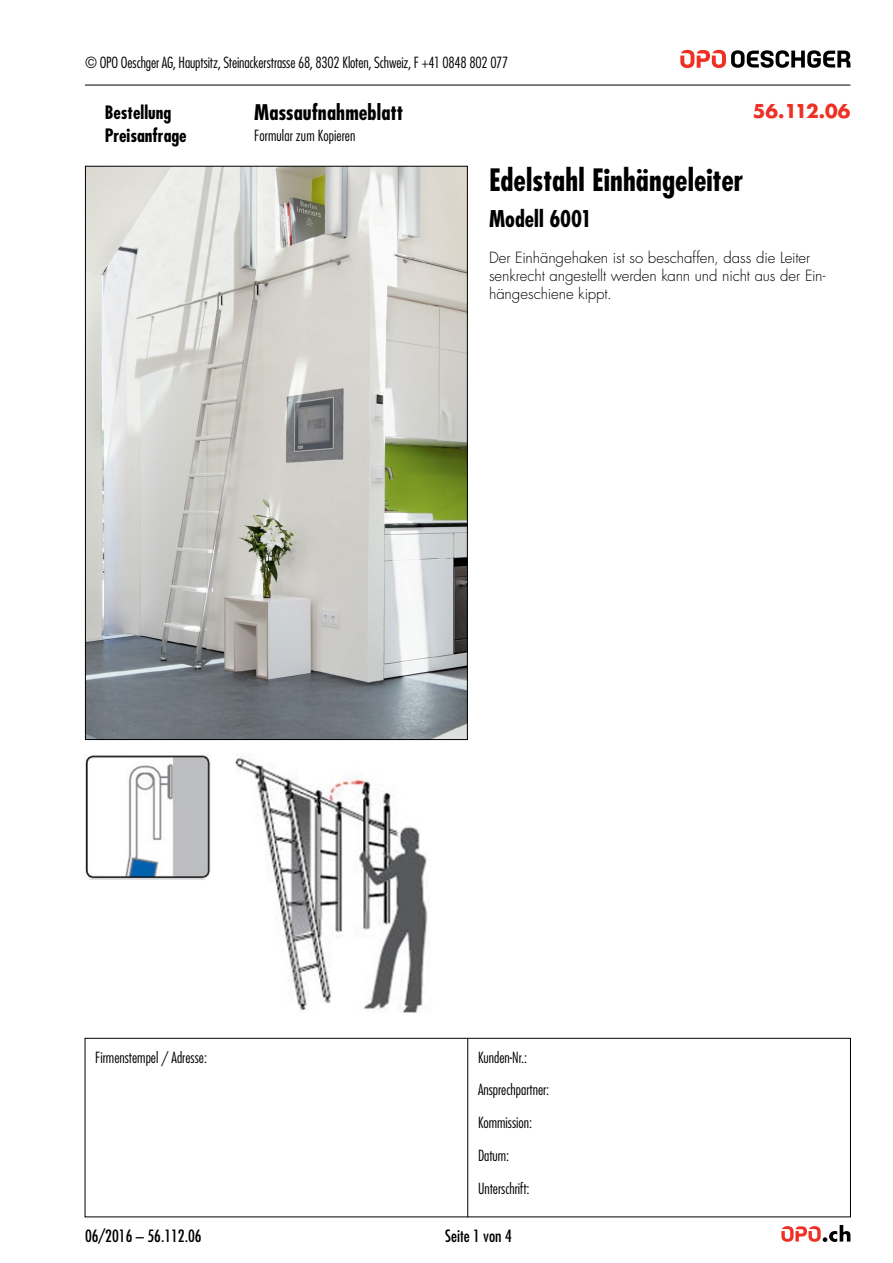
<style>
.page{position:relative;width:893px;height:1263px;background:#fff}
.page>*{position:absolute;margin:0;border:0;box-sizing:border-box;transform-origin:0 0}
.t1{font:700 condensed 30px "Futura Std";color:#000}
.t2{font:700 condensed 22.5px "Futura Std";color:#000}
.t3{font:700 condensed 21px "Futura Std";color:#000}
.t4{font:700 21px "Futura EFTUOP";letter-spacing:-.03em;color:#ee3124}
.t5{font:700 condensed 18px/22.8px "Futura Std";color:#000}
.t6{font:condensed 16.5px "Futura Std";color:#000}
.t7{font:300 condensed 15px/32.5px "Futura Std";color:#000}
.t8{font:300 15px/18px "Futura Std";letter-spacing:-.01em;color:#000}
</style>
<div class="page">
<img style="left:87px;top:168px;width:379px;height:570px">
<img style="left:85px;top:753px;width:126px;height:127px">
<img style="left:235px;top:753px;width:193px;height:260px">
<svg style="left:680px;top:50px;width:170px;height:18px"></svg>
<hr style="left:85px;top:85px;width:765px;height:1px;background:#000">
<svg style="left:781px;top:1225px;width:69px;height:17px"></svg>
<div style="left:85px;top:1038px;width:766px;height:179px;border:1px solid #000"></div>
<hr style="left:467px;top:1038px;width:1px;height:179px;background:#000">
<p class="t7" style="left:85px;top:46px;width:425px">© OPO Oeschger AG, Hauptsitz, Steinackerstrasse 68, 8302 Kloten, Schweiz, F +41 0848 802 077</p>
<p class="t5" style="left:105px;top:101px;width:84px">Bestellung<br>Preisanfrage</p>
<h3 class="t3" style="left:254px;top:99px;width:151px">Massaufnahmeblatt</h3>
<p class="t7" style="left:254px;top:119px;width:103px">Formular zum Kopieren</p>
<h3 class="t4" style="left:753px;top:98px;width:99px">56.112.06</h3>
<h1 class="t1" style="left:489px;top:161px;width:256px">Edelstahl Einhängeleiter</h1>
<h2 class="t2" style="left:489px;top:204px;width:104px">Modell 6001</h2>
<p class="t8" style="left:489px;top:249px;width:338px">Der Einhängehaken ist so beschaffen, dass die Leiter senkrecht angestellt werden kann und nicht aus der Ein&shy;hängeschiene kippt.</p>
<p class="t7" style="left:95px;top:1041px;width:113px">Firmenstempel / Adresse:</p>
<p class="t7" style="left:478px;top:1041px;width:73px">Kunden-Nr.:<br>Ansprechpartner:<br>Kommission:<br>Datum:<br>Unterschrift:</p>
<p class="t6" style="left:85px;top:1226px;width:118px">06/2016 – 56.112.06</p>
<p class="t6" style="left:445px;top:1226px;width:68px">Seite 1 von 4</p>
</div>
